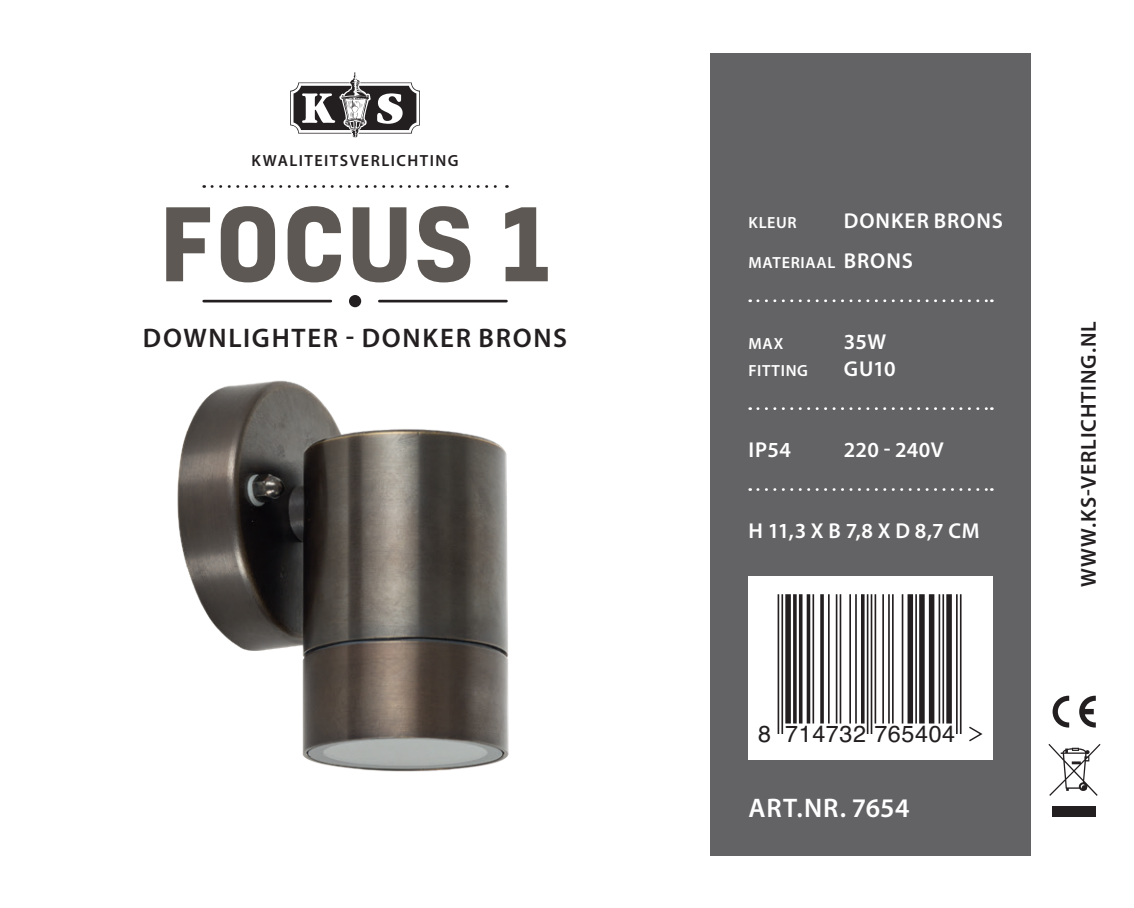
<style>
.page{position:relative;width:1134px;height:908px;background:#fff}
.page>*{position:absolute;margin:0;border:0;box-sizing:border-box;transform-origin:0 0}
.t1{font:700 96.8px "Kelson";letter-spacing:.03em;color:#5d5853}
.t2{font:600 26.8px "Myriad Pro";letter-spacing:.065em;color:#231f20}
.t3{font:600 26.8px "Myriad Pro";letter-spacing:.025em;color:#fff}
.t4{font:23.2px "Helvetica";letter-spacing:.025em;color:#231f20}
.t5{font:600 21.6px "Myriad Pro";letter-spacing:.035em;color:#fff}
.t6{font:600 21.6px "Myriad Pro";letter-spacing:.045em;color:#231f20}
.t7{font:600 16px "Myriad Pro";letter-spacing:.04em;color:#fff}
.t8{font:600 16px "Myriad Pro";letter-spacing:.09em;color:#231f20}
.s1{font-size:21.6px}
</style>
<div class="page">
<div style="left:710px;top:53px;width:321px;height:801px;background:#636366"></div>
<div style="left:748px;top:576px;width:245px;height:183px;background:#fff"></div>
<hr style="left:777px;top:594px;width:2px;height:139px;background:#231f20">
<hr style="left:781px;top:594px;width:2px;height:139px;background:#231f20">
<div style="left:785px;top:594px;width:6px;height:129px;background:#231f20"></div>
<svg style="left:793px;top:594px;width:4px;height:129px"></svg>
<hr style="left:799px;top:594px;width:3px;height:129px;background:#231f20">
<hr style="left:807px;top:594px;width:3px;height:129px;background:#231f20">
<hr style="left:812px;top:594px;width:2px;height:129px;background:#231f20">
<svg style="left:820px;top:594px;width:4px;height:129px"></svg>
<hr style="left:828px;top:594px;width:2px;height:129px;background:#231f20">
<hr style="left:836px;top:594px;width:1px;height:129px;background:#231f20">
<hr style="left:840px;top:594px;width:1px;height:129px;background:#231f20">
<hr style="left:849px;top:594px;width:2px;height:129px;background:#231f20">
<hr style="left:855px;top:594px;width:2px;height:129px;background:#231f20">
<hr style="left:861px;top:594px;width:3px;height:129px;background:#231f20">
<hr style="left:867px;top:594px;width:1px;height:139px;background:#231f20">
<hr style="left:871px;top:594px;width:1px;height:139px;background:#231f20">
<hr style="left:874px;top:594px;width:2px;height:129px;background:#231f20">
<hr style="left:882px;top:594px;width:2px;height:129px;background:#231f20">
<hr style="left:888px;top:594px;width:2px;height:129px;background:#231f20">
<hr style="left:892px;top:594px;width:2px;height:129px;background:#231f20">
<hr style="left:902px;top:594px;width:1px;height:129px;background:#231f20">
<div style="left:907px;top:594px;width:6px;height:129px;background:#231f20"></div>
<hr style="left:915px;top:594px;width:2px;height:129px;background:#231f20">
<div style="left:919px;top:594px;width:6px;height:129px;background:#231f20"></div>
<div style="left:929px;top:594px;width:5px;height:129px;background:#231f20"></div>
<hr style="left:938px;top:594px;width:2px;height:129px;background:#231f20">
<hr style="left:942px;top:594px;width:2px;height:129px;background:#231f20">
<div style="left:946px;top:594px;width:6px;height:129px;background:#231f20"></div>
<hr style="left:956px;top:594px;width:2px;height:139px;background:#231f20">
<hr style="left:960px;top:594px;width:1px;height:139px;background:#231f20">
<svg style="left:969px;top:726px;width:14px;height:16px"></svg>
<svg style="left:1048px;top:744px;width:52px;height:51px"></svg>
<div style="left:1052px;top:806px;width:44px;height:10px;background:#231f20"></div>
<svg style="left:1052px;top:695px;width:17px;height:32px"></svg>
<svg style="left:1079px;top:695px;width:17px;height:32px"></svg>
<img style="left:177px;top:380px;width:332px;height:392px">
<svg style="left:290px;top:72px;width:130px;height:66px"></svg>
<svg style="left:212px;top:185px;width:295px;height:3px"></svg>
<hr style="left:204px;top:299px;width:127px;height:3px;background:#231f20">
<hr style="left:379px;top:299px;width:127px;height:3px;background:#231f20">
<div style="left:349px;top:295px;width:12px;height:12px;background:#231f20;border-radius:50%"></div>
<svg style="left:758px;top:299px;width:234px;height:3px"></svg>
<svg style="left:758px;top:407px;width:234px;height:3px"></svg>
<svg style="left:758px;top:488px;width:234px;height:2px"></svg>
<p class="t8" style="left:251px;top:150px;width:209px">KWALITEITSVERLICHTING</p>
<h1 class="t1" style="left:160px;top:175px;width:391px">FOCUS 1</h1>
<p class="t2" style="left:143px;top:321px;width:426px">DOWNLIGHTER - DONKER BRONS</p>
<p class="t7" style="left:748px;top:212px;width:50px">KLEUR</p>
<p class="t5" style="left:844px;top:207px;width:161px">DONKER BRONS</p>
<p class="t7" style="left:748px;top:253px;width:166px">MATERIAAL <span class="s1">BRONS</span></p>
<p class="t7" style="left:748px;top:333px;width:36px">MAX</p>
<p class="t5" style="left:844px;top:328px;width:44px">35W</p>
<p class="t7" style="left:748px;top:360px;width:61px">FITTING</p>
<p class="t5" style="left:844px;top:355px;width:54px">GU10</p>
<p class="t5" style="left:748px;top:436px;width:44px">IP54</p>
<p class="t5" style="left:844px;top:436px;width:102px">220 - 240V</p>
<p class="t5" style="left:748px;top:517px;width:233px">H 11,3 X B 7,8 X D 8,7 CM</p>
<p class="t4" style="left:758px;top:715px;width:199px">8 714732 765404</p>
<p class="t3" style="left:749px;top:790px;width:162px">ART.NR. 7654</p>
<p class="t6" style="left:1075px;top:586px;width:267px;rotate:-90deg">WWW.KS-VERLICHTING.NL</p>
</div>
